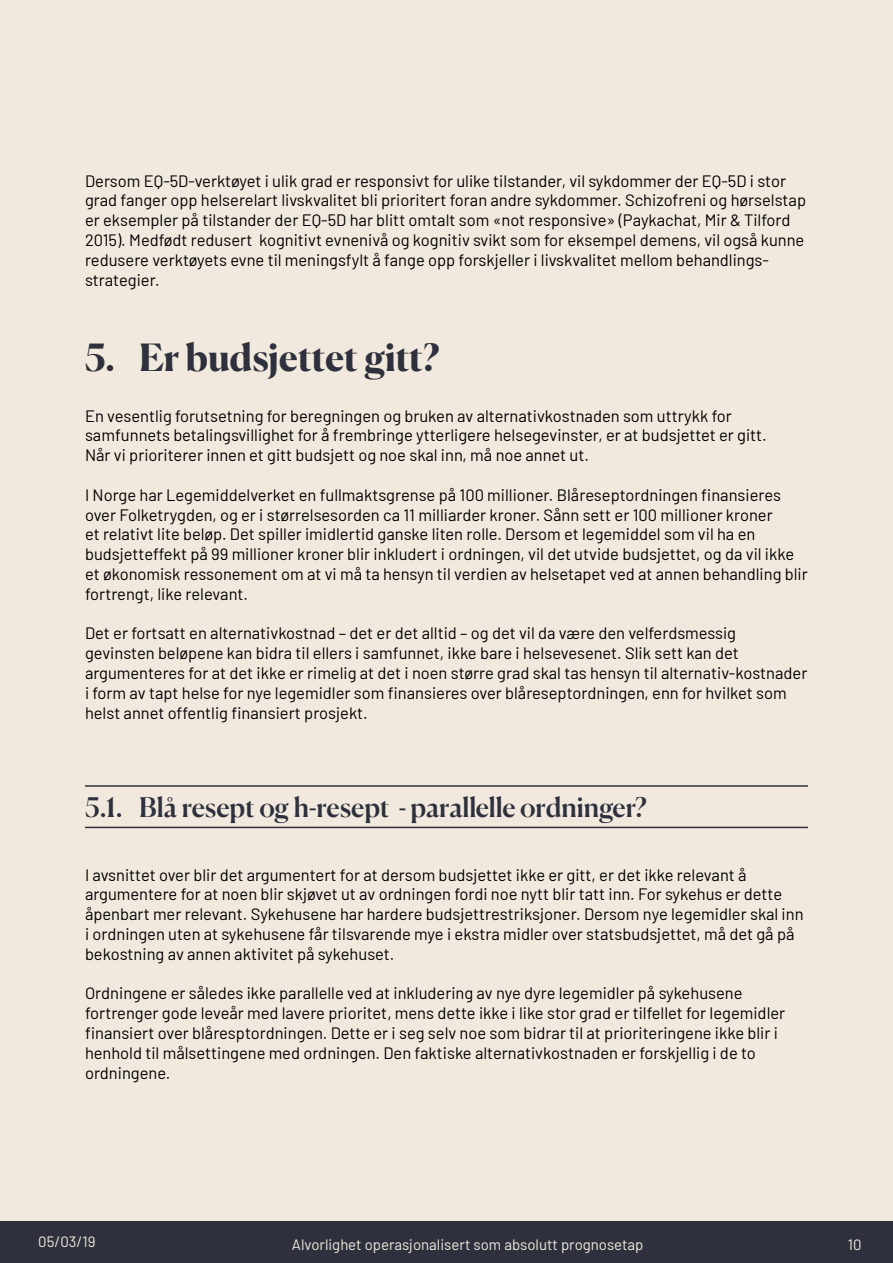
<style>
.page{position:relative;width:893px;height:1263px;background:#f2e9de}
.page>*{position:absolute;margin:0;border:0;box-sizing:border-box;transform-origin:0 0}
.t1{font:700 37.5px "Canela";letter-spacing:-.005em;color:#2e313d}
.t2{font:500 27px "Canela";letter-spacing:-.005em;color:#2e313d}
.t3{font:16.5px/19.8px "Barlow";color:#000}
.t4{font:15px "Barlow";color:#f2e9de}
</style>
<div class="page">
<div style="left:0;top:1221px;width:893px;height:42px;background:#2e313d"></div>
<hr style="left:85px;top:827px;width:723px;height:1px;background:#2e313d">
<hr style="left:85px;top:785px;width:723px;height:2px;background:#2e313d">
<p class="t3" style="left:85px;top:169px;width:723px">Dersom EQ-5D-verktøyet i ulik grad er responsivt for ulike tilstander, vil sykdommer der EQ-5D i stor grad fanger opp helserelart livskvalitet bli prioritert foran andre sykdommer. Schizofreni og hørselstap er eksempler på tilstander der EQ-5D har blitt omtalt som «not responsive» (Paykachat, Mir &amp; Tilford 2015). Medfødt redusert kognitivt evnenivå og kognitiv svikt som for eksempel demens, vil også kunne redusere verktøyets evne til meningsfylt å fange opp forskjeller i livskvalitet mellom behandlings&shy;strategier.</p>
<h1 class="t1" style="left:85px;top:328px;width:356px">5. Er budsjettet gitt?</h1>
<p class="t3" style="left:85px;top:404px;width:683px">En vesentlig forutsetning for beregningen og bruken av alternativkostnaden som uttrykk for samfunnets betalingsvillighet for å frembringe ytterligere helsegevinster, er at budsjettet er gitt.<br>Når vi prioriterer innen et gitt budsjett og noe skal inn, må noe annet ut.</p>
<p class="t3" style="left:85px;top:484px;width:724px">I Norge har Legemiddelverket en fullmaktsgrense på 100 millioner. Blåreseptordningen finansieres over Folketrygden, og er i størrelsesorden ca 11 milliarder kroner. Sånn sett er 100 millioner kroner<br>et relativt lite beløp. Det spiller imidlertid ganske liten rolle. Dersom et legemiddel som vil ha en budsjetteffekt på 99 millioner kroner blir inkludert i ordningen, vil det utvide budsjettet, og da vil ikke et økonomisk ressonement om at vi må ta hensyn til verdien av helsetapet ved at annen behandling blir fortrengt, like relevant.</p>
<p class="t3" style="left:85px;top:622px;width:724px">Det er fortsatt en alternativkostnad – det er det alltid – og det vil da være den velferdsmessig gevinsten beløpene kan bidra til ellers i samfunnet, ikke bare i helsevesenet. Slik sett kan det argumenteres for at det ikke er rimelig at det i noen større grad skal tas hensyn til alternativ-kostnader i form av tapt helse for nye legemidler som finansieres over blåreseptordningen, enn for hvilket som helst annet offentlig finansiert prosjekt.</p>
<h2 class="t2" style="left:85px;top:786px;width:563px">5.1. Blå resept og h-resept - parallelle ordninger?</h2>
<p class="t3" style="left:85px;top:863px;width:720px">I avsnittet over blir det argumentert for at dersom budsjettet ikke er gitt, er det ikke relevant å argumentere for at noen blir skjøvet ut av ordningen fordi noe nytt blir tatt inn. For sykehus er dette åpenbart mer relevant. Sykehusene har hardere budsjettrestriksjoner. Dersom nye legemidler skal inn i ordningen uten at sykehusene får tilsvarende mye i ekstra midler over statsbudsjettet, må det gå på bekostning av annen aktivitet på sykehuset.</p>
<p class="t3" style="left:85px;top:982px;width:702px">Ordningene er således ikke parallelle ved at inkludering av nye dyre legemidler på sykehusene fortrenger gode leveår med lavere prioritet, mens dette ikke i like stor grad er tilfellet for legemidler finansiert over blåresptordningen. Dette er i seg selv noe som bidrar til at prioriteringene ikke blir i henhold til målsettingene med ordningen. Den faktiske alternativkostnaden er forskjellig i de to ordningene.</p>
<p class="t4" style="left:38px;top:1231px;width:59px">05/03/19</p>
<p class="t4" style="left:292px;top:1234px;width:353px">Alvorlighet operasjonalisert som absolutt prognosetap</p>
<p class="t4" style="left:848px;top:1234px;width:15px">10</p>
</div>
